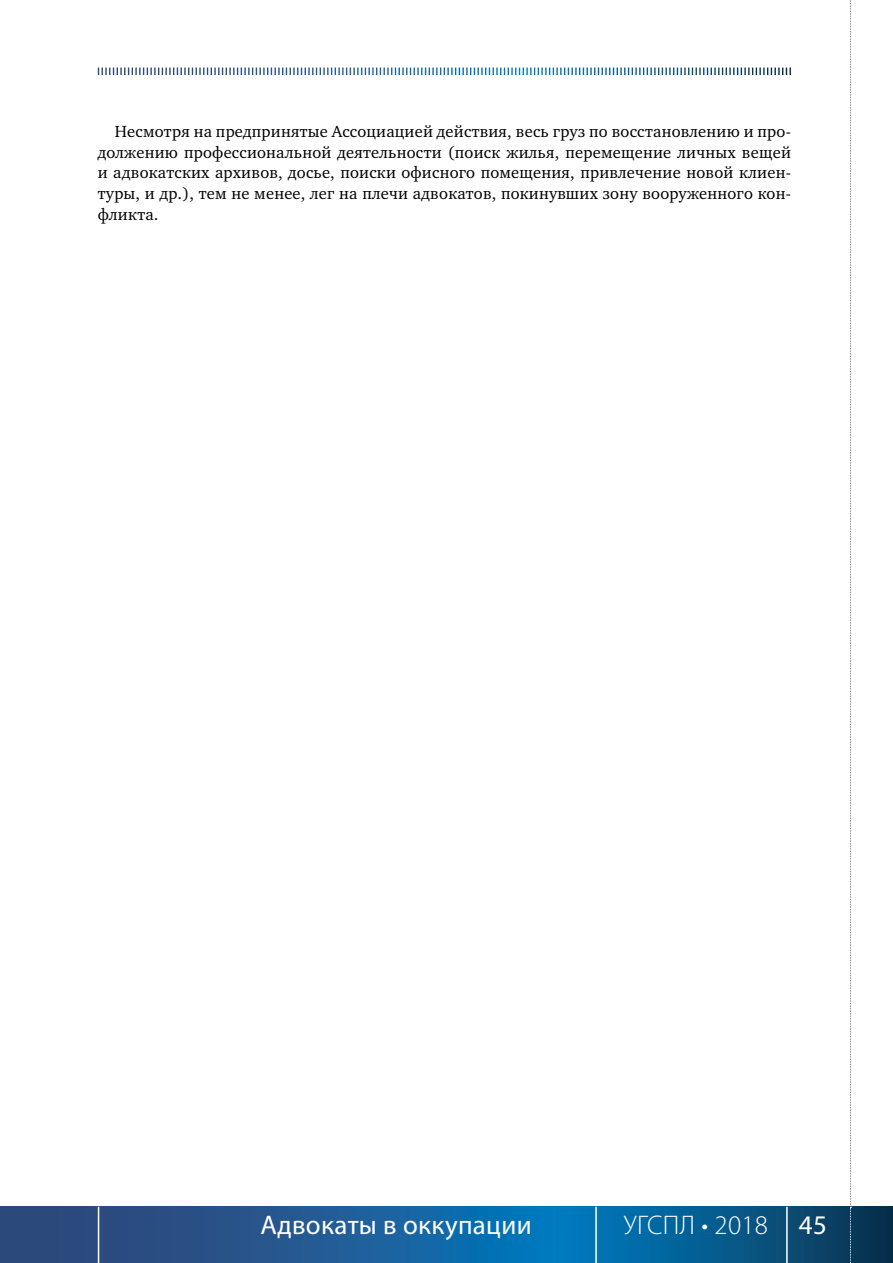
<style>
.page{position:relative;width:893px;height:1263px;background:#fff}
.page>*{position:absolute;margin:0;border:0;box-sizing:border-box;transform-origin:0 0}
.t1{font:27px "Myriad Pro";letter-spacing:.01em;color:#fff}
.t2{font:300 27px "Myriad Pro";letter-spacing:.01em;color:#fff}
.t3{font:16.5px/20.7px "Charter C";letter-spacing:.01em;color:#000;text-align:justify}
.s1{font-weight:400}
</style>
<div class="page">
<svg style="left:1px;top:1207px;width:892px;height:56px;background:#15598f"></svg>
<hr style="left:786px;top:1207px;width:2px;height:56px;background:#fff">
<hr style="left:98px;top:1207px;width:1px;height:56px;background:#fff">
<hr style="left:595px;top:1207px;width:2px;height:56px;background:#fff">
<svg style="left:98px;top:68px;width:693px;height:7px"></svg>
<svg style="left:850px;top:0;width:1px;height:1263px"></svg>
<p class="t3" style="left:98px;top:121px;width:695px;text-indent:17px">Несмотря на предпринятые Ассоциацией действия, весь груз по восстановлению и про&shy;должению профессиональной деятельности (поиск жилья, перемещение личных вещей и адвокатских архивов, досье, поиски офисного помещения, привлечение новой клиен&shy;туры, и др.), тем не менее, лег на плечи адвокатов, покинувших зону вооруженного кон&shy;фликта.</p>
<h1 class="t1" style="left:261px;top:1208px;width:273px">Aдвокаты в оккупации</h1>
<h1 class="t2" style="left:624px;top:1208px;width:205px">УГСПЛ • 2018 <span class="s1">45</span></h1>
</div>
